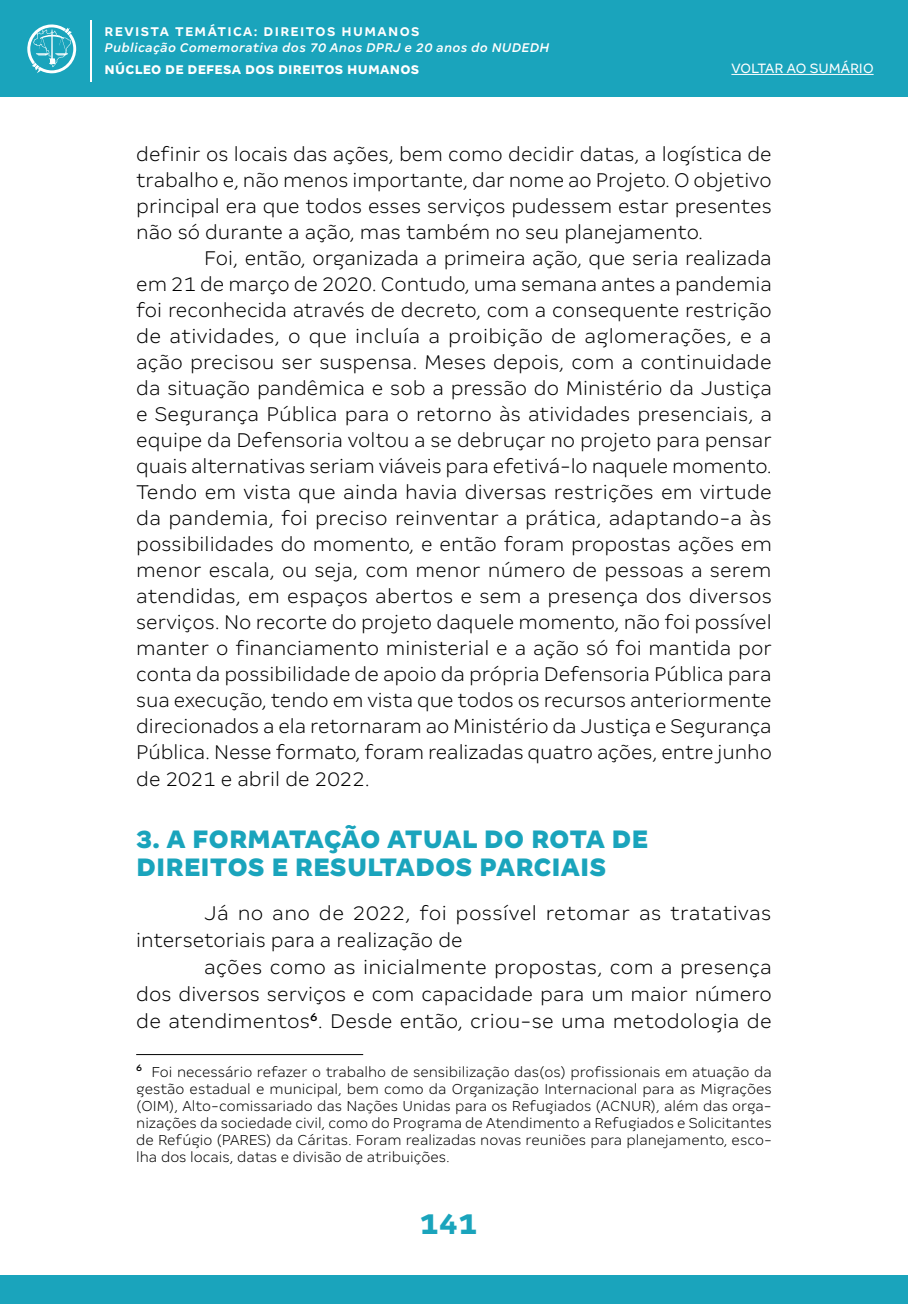
<style>
.page{position:relative;width:908px;height:1304px;background:#fff}
.page>*{position:absolute;margin:0;border:0;box-sizing:border-box;transform-origin:0 0}
.t1{font:800 32px "Margem";color:#1aa4bc}
.t2{font:900 28px/28px "Margem";color:#1aa4bc}
.t3{font:300 22px/26px "Margem";color:#000;text-align:justify}
.t4{font:300 16px/17px "Margem";color:#000;text-align:justify}
.t5{font:15px "Margem";color:#fff}
.t6{font:italic 500 14px "Margem";letter-spacing:.02em;color:#fff}
.t7{font:800 14px "Margem";letter-spacing:.02em;color:#fff}
.t8{font:700 14px "Margem";letter-spacing:.1em;color:#fff}
</style>
<div class="page">
<div style="left:0;top:0;width:907px;height:96px;background:#1aa4bc"></div>
<svg style="left:27px;top:24px;width:50px;height:50px"></svg>
<hr style="left:90px;top:20px;width:1px;height:62px;background:#fff">
<div style="left:0;top:1276px;width:907px;height:28px;background:#1aa4bc"></div>
<hr style="left:731px;top:74px;width:142px;height:1px;background:#fff">
<hr style="left:136px;top:1054px;width:227px;height:1px;background:#000">
<p class="t8" style="left:105px;top:23px;width:316px">REVISTA TEMÁTICA: DIREITOS HUMANOS</p>
<p class="t6" style="left:105px;top:39px;width:446px">Publicação Comemorativa dos 70 Anos DPRJ e 20 anos do NUDEDH</p>
<p class="t7" style="left:105px;top:61px;width:316px">NÚCLEO DE DEFESA DOS DIREITOS HUMANOS</p>
<p class="t5" style="left:731px;top:59px;width:144px">VOLTAR AO SUMÁRIO</p>
<p class="t3" style="left:136px;top:141px;width:637px">definir os locais das ações, bem como decidir datas, a logística de trabalho e, não menos importante, dar nome ao Projeto. O objetivo principal era que todos esses serviços pudessem estar presentes não só durante a ação, mas também no seu planejamento.</p>
<p class="t3" style="left:136px;top:245px;width:637px;text-indent:68px">Foi, então, organizada a primeira ação, que seria realizada em 21 de março de 2020. Contudo, uma semana antes a pandemia foi reconhecida através de decreto, com a consequente restrição de atividades, o que incluía a proibição de aglomerações, e a ação precisou ser suspensa. Meses depois, com a continuidade da situação pandêmica e sob a pressão do Ministério da Justiça e Segurança Pública para o retorno às atividades presenciais, a equipe da Defensoria voltou a se debruçar no projeto para pensar quais alternativas seriam viáveis para efetivá-lo naquele momento.<br>Tendo em vista que ainda havia diversas restrições em virtude da pandemia, foi preciso reinventar a prática, adaptando-a às possibilidades do momento, e então foram propostas ações em menor escala, ou seja, com menor número de pessoas a serem atendidas, em espaços abertos e sem a presença dos diversos serviços. No recorte do projeto daquele momento, não foi possível manter o financiamento ministerial e a ação só foi mantida por conta da possibilidade de apoio da própria Defensoria Pública para sua execução, tendo em vista que todos os recursos anteriormente direcionados a ela retornaram ao Ministério da Justiça e Segurança Pública. Nesse formato, foram realizadas quatro ações, entre junho de 2021 e abril de 2022.</p>
<p class="t2" style="left:136px;top:825px;width:513px">3. A FORMATAÇÃO ATUAL DO ROTA DE<br>DIREITOS E RESULTADOS PARCIAIS</p>
<p class="t3" style="left:136px;top:899px;width:636px;line-height:27px;text-indent:68px">Já no ano de 2022, foi possível retomar as tratativas intersetoriais para a realização de</p>
<p class="t3" style="left:136px;top:953px;width:637px;line-height:27px;text-indent:68px">ações como as inicialmente propostas, com a presença dos diversos serviços e com capacidade para um maior número de atendimentos<sup>6</sup>. Desde então, criou-se uma metodologia de</p>
<p class="t4" style="left:136px;top:1063px;width:636px"><sup>6</sup> Foi necessário refazer o trabalho de sensibilização das(os) profissionais em atuação da gestão estadual e municipal, bem como da Organização Internacional para as Migrações (OIM), Alto-comissariado das Nações Unidas para os Refugiados (ACNUR), além das orga&shy;nizações da sociedade civil, como do Programa de Atendimento a Refugiados e Solicitantes de Refúgio (PARES) da Cáritas. Foram realizadas novas reuniões para planejamento, esco&shy;lha dos locais, datas e divisão de atribuições.</p>
<h1 class="t1" style="left:419px;top:1204px;width:59px">141</h1>
</div>
